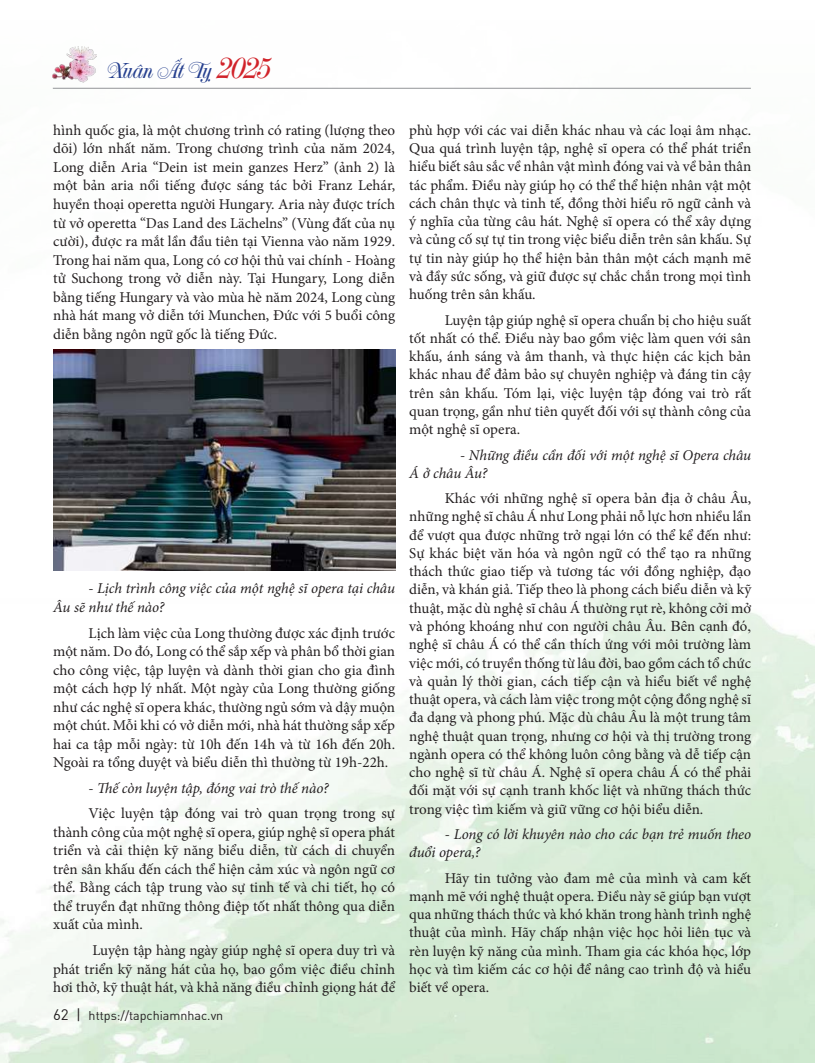
<style>
.page{position:relative;width:815px;height:1063px;background:#fff}
.page>*{position:absolute;margin:0;border:0;box-sizing:border-box;transform-origin:0 0}
.t1{font:22.5px "UTM French Vanilla";color:#253f8e}
.t2{font:15px/18.2px "Minion Pro";color:#231f20;text-align:justify}
.t3{font:italic 15px/18.2px "Minion Pro";letter-spacing:-.005em;color:#231f20}
.t4{font:12.5px "GMVDIN Pro";color:#231f20}
.s1{font-size:30px;color:#d1232a}
.s2{font-size:15px}
.s3{font-family:"Times New Roman"}
</style>
<div class="page">
<img style="left:0;top:46px;width:815px;height:1017px">
<img style="left:53px;top:349px;width:342px;height:221px">
<hr style="left:53px;top:88px;width:698px;height:1px;background:#939598">
<img style="left:53px;top:47px;width:44px;height:35px">
<h1 class="t1" style="left:105px;top:56px;width:163px">Xuân Ất Tỵ <span class="s1">2025</span></h1>
<p class="t2" style="left:53px;top:121px;width:343px">hình quốc gia, là một chương trình có rating (lượng theo dõi) lớn nhất năm. Trong chương trình của năm 2024, Long diễn Aria “Dein ist mein ganzes Herz” (ảnh 2) là một bản aria nổi tiếng được sáng tác bởi Franz Lehár, huyền thoại operetta người Hungary. Aria này được trích từ vở operetta “Das Land des Lächelns” (Vùng đất của nụ cười), được ra mắt lần đầu tiên tại Vienna vào năm 1929.<br>Trong hai năm qua, Long có cơ hội thủ vai chính - Hoàng tử Suchong trong vở diễn này. Tại Hungary, Long diễn bằng tiếng Hungary và vào mùa hè năm 2024, Long cùng nhà hát mang vở diễn tới Munchen, Đức với 5 buổi công diễn bằng ngôn ngữ gốc là tiếng Đức.</p>
<p class="t3" style="left:53px;top:579px;width:343px;text-indent:35px">- Lịch trình công việc của một nghệ sĩ opera tại châu<br>Âu sẽ như thế nào?</p>
<p class="t2" style="left:53px;top:624px;width:343px;text-indent:35px">Lịch làm việc của Long thường được xác định trước một năm. Do đó, Long có thể sắp xếp và phân bổ thời gian cho công việc, tập luyện và dành thời gian cho gia đình một cách hợp lý nhất. Một ngày của Long thường giống như các nghệ sĩ opera khác, thường ngủ sớm và dậy muộn một chút. Mỗi khi có vở diễn mới, nhà hát thường sắp xếp hai ca tập mỗi ngày: từ 10h đến 14h và từ 16h đến 20h.<br>Ngoài ra tổng duyệt và biểu diễn thì thường từ 19h-22h.</p>
<p class="t3" style="left:89px;top:779px;width:242px">- Thế còn luyện tập, đóng vai trò thế nào?</p>
<p class="t2" style="left:53px;top:804px;width:343px;text-indent:35px">Việc luyện tập đóng vai trò quan trọng trong sự thành công của một nghệ sĩ opera, giúp nghệ sĩ opera phát triển và cải thiện kỹ năng biểu diễn, từ cách di chuyển trên sân khấu đến cách thể hiện cảm xúc và ngôn ngữ cơ thể. Bằng cách tập trung vào sự tinh tế và chi tiết, họ có thể truyền đạt những thông điệp tốt nhất thông qua diễn xuất của mình.</p>
<p class="t2" style="left:53px;top:941px;width:343px;text-indent:39px">Luyện tập hàng ngày giúp nghệ sĩ opera duy trì và phát triển kỹ năng hát của họ, bao gồm việc điều chỉnh hơi thở, kỹ thuật hát, và khả năng điều chỉnh giọng hát để</p>
<p class="t4" style="left:53px;top:1006px;width:172px"><span class="s2">62 |</span> https://tapchiamnhac.vn</p>
<p class="t2" style="left:409px;top:121px;width:343px">phù hợp với các vai diễn khác nhau và các loại âm nhạc.<br>Qua quá trình luyện tập, nghệ sĩ opera có thể phát triển hiểu biết sâu sắc về nhân vật mình đóng vai và về bản thân tác phẩm. Điều này giúp họ có thể thể hiện nhân vật một cách chân thực và tinh tế, đồng thời hiểu rõ ngữ cảnh và ý nghĩa của từng câu hát. Nghệ sĩ opera có thể xây dựng và củng cố sự tự tin trong việc biểu diễn trên sân khấu. Sự tự tin này giúp họ thể hiện bản thân một cách mạnh mẽ và đầy sức sống, và giữ được sự chắc chắn trong mọi tình huống trên sân khấu.</p>
<p class="t2" style="left:409px;top:311px;width:343px;text-indent:35px">Luyện tập giúp nghệ sĩ opera chuẩn bị cho hiệu suất tốt nhất có thể. Điều này bao gồm việc làm quen với sân khấu, ánh sáng và âm thanh, và thực hiện các kịch bản khác nhau để đảm bảo sự chuyên nghiệp và đáng tin cậy trên sân khấu. Tóm lại, việc luyện tập đóng vai trò rất quan trọng, gần như tiên quyết đối với sự thành công của một nghệ sĩ opera.</p>
<p class="t3" style="left:409px;top:446px;width:343px;text-indent:51px">- Những điều cần đối với một nghệ sĩ Opera châu<br>Á ở châu Âu?</p>
<p class="t2" style="left:409px;top:489px;width:343px;text-indent:35px">Khác với những nghệ sĩ opera bản địa ở châu Âu, những nghệ sĩ châu Á như Long phải nỗ lực hơn nhiều lần để vượt qua được những trở ngại lớn có thể kể đến như:<br>Sự khác biệt văn hóa và ngôn ngữ có thể tạo ra những thách thức giao tiếp và tương tác với đồng nghiệp, đạo diễn, và khán giả. Tiếp theo là phong cách biểu diễn và kỹ thuật, mặc dù nghệ sĩ châu Á thường rụt rè, không cởi mở và phóng khoáng như con người châu Âu. <span class="s3">Bên cạnh đó, n</span>ghệ sĩ châu Á có thể cần thích ứng với môi trường làm việc mới, có truyền thống từ lâu đời, bao gồm cách tổ chức và quản lý thời gian, cách tiếp cận và hiểu biết về nghệ thuật opera, và cách làm việc trong một cộng đồng nghệ sĩ đa dạng và phong phú. Mặc dù châu Âu là một trung tâm nghệ thuật quan trọng, nhưng cơ hội và thị trường trong ngành opera có thể không luôn công bằng và dễ tiếp cận cho nghệ sĩ từ châu Á. Nghệ sĩ opera châu Á có thể phải đối mặt với sự cạnh tranh khốc liệt và những thách thức trong việc tìm kiếm và giữ vững cơ hội biểu diễn.</p>
<p class="t3" style="left:409px;top:825px;width:343px;text-indent:35px">- Long có lời khuyên nào cho các bạn trẻ muốn theo đuổi opera,?</p>
<p class="t2" style="left:409px;top:869px;width:343px;text-indent:35px">Hãy tin tưởng vào đam mê của mình và cam kết mạnh mẽ với nghệ thuật opera. Điều này sẽ giúp bạn vượt qua những thách thức và khó khăn trong hành trình nghệ thuật của mình. Hãy chấp nhận việc học hỏi liên tục và rèn luyện kỹ năng của mình. Tham gia các khóa học, lớp học và tìm kiếm các cơ hội để nâng cao trình độ và hiểu biết về opera.</p>
</div>
